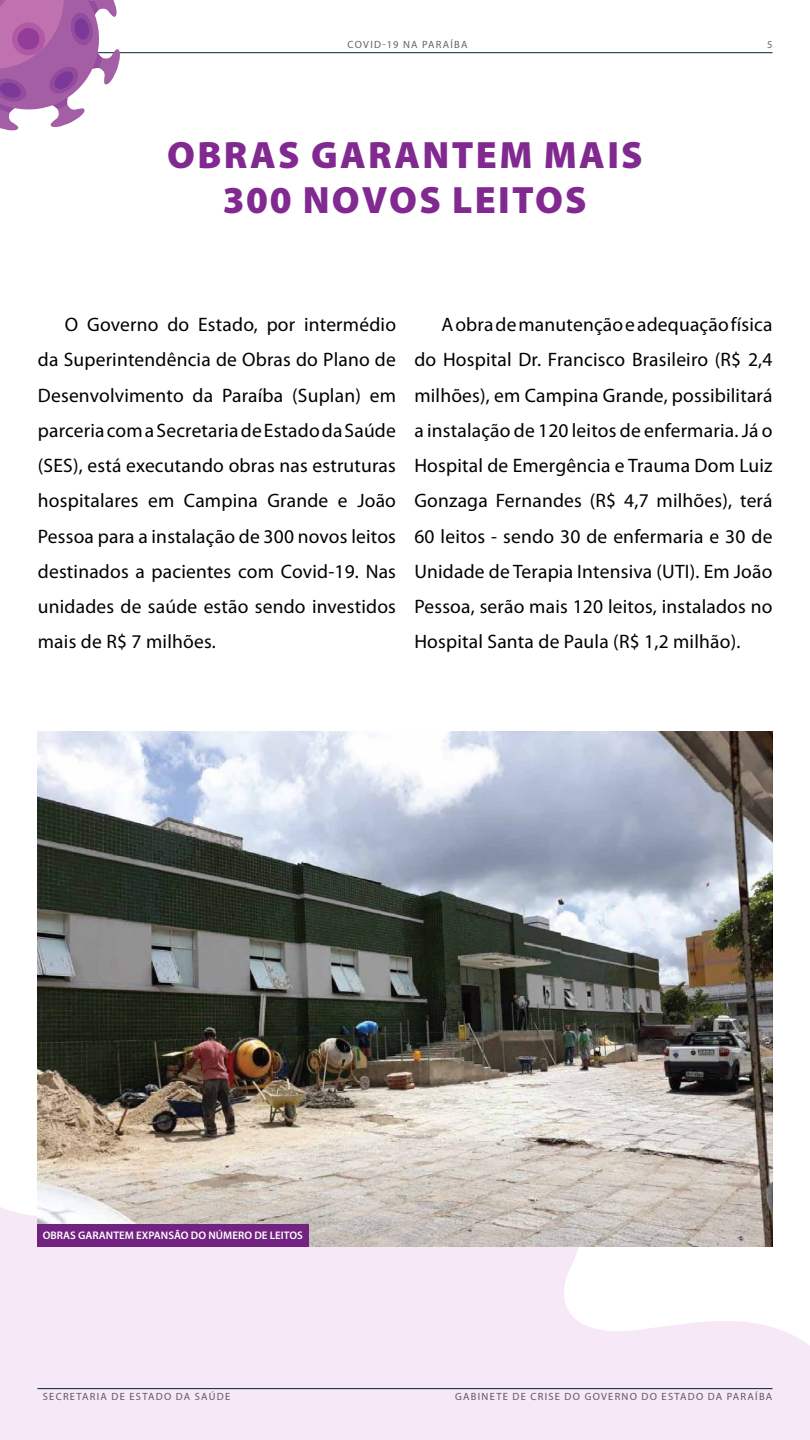
<style>
.page{position:relative;width:810px;height:1440px;background:#fff}
.page>*{position:absolute;margin:0;border:0;box-sizing:border-box;transform-origin:0 0}
.t1{font:900 38.25px/44.6px "Myriad Pro";letter-spacing:.06em;color:#812990;text-align:center}
.t2{font:19.5px/35.2px "Myriad Pro";letter-spacing:.01em;color:#000;text-align:justify}
.t3{font:600 11.02px "Myriad Pro";color:#fff}
.t4{font:10.5px "Myriad Pro";letter-spacing:.12em;color:#636466}
</style>
<div class="page">
<hr style="left:38px;top:52px;width:734px;height:1px;background:#002732">
<svg style="left:0;top:0;width:122px;height:131px"></svg>
<svg style="left:0;top:1074px;width:810px;height:366px;fill:#f7e8f8"></svg>
<img style="left:38px;top:731px;width:734px;height:515px">
<div style="left:38px;top:1224px;width:271px;height:22px;background:#722280"></div>
<p class="t4" style="left:348px;top:38px;width:121px">COVID-19 NA PARAÍBA</p>
<h1 class="t1" style="left:167px;top:131px;width:477px">OBRAS GARANTEM MAIS<br>300 NOVOS LEITOS</h1>
<p class="t4" style="left:767px;top:38px;width:7px">5</p>
<p class="t2" style="left:38px;top:307px;width:360px;text-indent:27px">O Governo do Estado, por intermédio da Superintendência de Obras do Plano de Desenvolvimento da Paraíba (Suplan) em parceria com a Secretaria de Estado da Saúde (SES), está executando obras nas estruturas hospitalares em Campina Grande e João Pessoa para a instalação de 300 novos leitos destinados a pacientes com Covid-19. Nas unidades de saúde estão sendo investidos mais de R$ 7 milhões.</p>
<p class="t2" style="left:414px;top:307px;width:360px;text-indent:27px">A obra de manutenção e adequação física do Hospital Dr. Francisco Brasileiro (R$ 2,4 milhões), em Campina Grande, possibilitará a instalação de 120 leitos de enfermaria. Já o Hospital de Emergência e Trauma Dom Luiz Gonzaga Fernandes (R$ 4,7 milhões), terá 60 leitos - sendo 30 de enfermaria e 30 de Unidade de Terapia Intensiva (UTI). Em João Pessoa, serão mais 120 leitos, instalados no Hospital Santa de Paula (R$ 1,2 milhão).</p>
<p class="t3" style="left:43px;top:1229px;width:262px">OBRAS GARANTEM EXPANSÃO DO NÚMERO DE LEITOS</p>
<p class="t4" style="left:43px;top:1390px;width:189px">SECRETARIA DE ESTADO DA SAÚDE</p>
<p class="t4" style="left:455px;top:1390px;width:319px">GABINETE DE CRISE DO GOVERNO DO ESTADO DA PARAÍBA</p>
</div>
